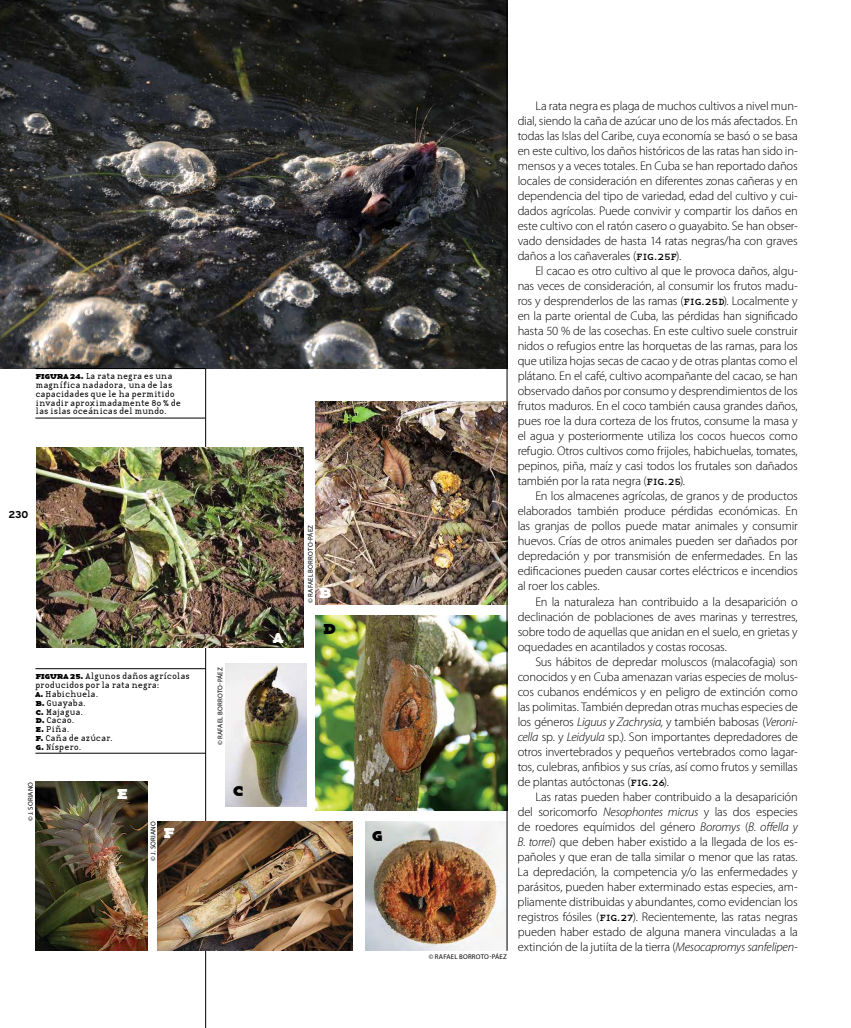
<style>
.page{position:relative;width:851px;height:1028px;background:#fff}
.page>*{position:absolute;margin:0;border:0;box-sizing:border-box;transform-origin:0 0}
.t1{font:20px "Base Twelve Serif SCB";color:#fff}
.t2{font:20px "Base Twelve Serif SCB";color:#000}
.t3{font:300 12.5px/15px "Myriad Pro";letter-spacing:-.015em;color:#000;text-align:justify}
.t4{font:700 10px "Interstate";color:#000}
.t5{font:8.75px/8.8px "Base Twelve Serif";letter-spacing:-.005em;color:#000}
.t6{font:6.88px "Myriad Pro";letter-spacing:.03em;color:#000}
.s1{font-family:"Base Twelve Serif SCB";font-size:10px}
.s2{font-family:"Base Twelve Serif Smallcaps";font-weight:400}
.s3{font-style:italic}
</style>
<div class="page">
<hr style="left:205px;top:369px;width:1px;height:659px;background:#000">
<img style="left:0;top:0;width:506px;height:369px">
<img style="left:365px;top:821px;width:141px;height:129px">
<img style="left:225px;top:663px;width:81px;height:143px">
<img style="left:36px;top:447px;width:267px;height:201px">
<img style="left:315px;top:401px;width:191px;height:203px">
<img style="left:35px;top:782px;width:112px;height:168px">
<img style="left:158px;top:821px;width:195px;height:129px">
<img style="left:315px;top:615px;width:191px;height:195px">
<hr style="left:35px;top:368px;width:171px;height:1px;background:#000">
<hr style="left:35px;top:418px;width:171px;height:1px;background:#000">
<hr style="left:35px;top:668px;width:171px;height:1px;background:#000">
<hr style="left:35px;top:753px;width:171px;height:1px;background:#000">
<hr style="left:506px;top:0;width:1px;height:950px;background:#000">
<p class="t5" style="left:35px;top:372px;width:147px"><span class="s1">figura 24.</span> La rata negra es una magnífica nadadora, una de las capacidades que le ha permitido invadir aproximadamente 80 % de las islas oceánicas del mundo.</p>
<p class="t4" style="left:9px;top:508px;width:21px">230</p>
<p class="t5" style="left:35px;top:672px;width:156px"><span class="s1">figura 25.</span> Algunos daños agrícolas producidos por la rata negra:<br><span class="s1">a.</span> Habichuela.<br><span class="s1">b.</span> Guayaba.<br><span class="s1">c.</span> Majagua.<br><span class="s1">d.</span> Cacao.<br><span class="s1">e.</span> Piña.<br><span class="s1">f.</span> Caña de azúcar.<br><span class="s1">g.</span> Níspero.</p>
<p class="t6" style="left:216px;top:745px;width:80px;rotate:-90deg">© RAFAEL BORROTO-PÁEZ</p>
<h1 class="t1" style="left:273px;top:622px;width:11px">a</h1>
<p class="t6" style="left:306px;top:602px;width:80px;rotate:-90deg">© RAFAEL BORROTO-PÁEZ</p>
<h1 class="t1" style="left:318px;top:577px;width:15px">b</h1>
<h1 class="t2" style="left:322px;top:613px;width:15px">d</h1>
<p class="t6" style="left:26px;top:821px;width:41px;rotate:-90deg">© J. SORIANO</p>
<h1 class="t1" style="left:116px;top:778px;width:13px">e</h1>
<h1 class="t2" style="left:232px;top:775px;width:13px">c</h1>
<h1 class="t1" style="left:163px;top:817px;width:13px">f</h1>
<h1 class="t2" style="left:371px;top:820px;width:13px">g</h1>
<p class="t6" style="left:149px;top:860px;width:41px;rotate:-90deg">© J. SORIANO</p>
<p class="t6" style="left:429px;top:952px;width:80px">© RAFAEL BORROTO-PÁEZ</p>
<p class="t3" style="left:517px;top:98px;width:281px;text-indent:18px">La rata negra es plaga de muchos cultivos a nivel mun&shy;dial, siendo la caña de azúcar uno de los más afectados. En todas las Islas del Caribe, cuya economía se basó o se basa en este cultivo, los daños históricos de las ratas han sido in&shy;mensos y a veces totales. En Cuba se han reportado daños locales de consideración en diferentes zonas cañeras y en dependencia del tipo de variedad, edad del cultivo y cui&shy;dados agrícolas. Puede convivir y compartir los daños en este cultivo con el ratón casero o guayabito. Se han obser&shy;vado densidades de hasta 14 ratas negras/ha con graves daños a los cañaverales (<span class="s2">fig.25f</span>).</p>
<p class="t3" style="left:517px;top:263px;width:281px;text-indent:18px">El cacao es otro cultivo al que le provoca daños, algu&shy;nas veces de consideración, al consumir los frutos madu&shy;ros y desprenderlos de las ramas (<span class="s2">fig.25d</span>). Localmente y en la parte oriental de Cuba, las pérdidas han significado hasta 50 % de las cosechas. En este cultivo suele construir nidos o refugios entre las horquetas de las ramas, para los que utiliza hojas secas de cacao y de otras plantas como el plátano. En el café, cultivo acompañante del cacao, se han observado daños por consumo y desprendimientos de los frutos maduros. En el coco también causa grandes daños, pues roe la dura corteza de los frutos, consume la masa y el agua y posteriormente utiliza los cocos huecos como refugio. Otros cultivos como frijoles, habichuelas, tomates, pepinos, piña, maíz y casi todos los frutales son dañados también por la rata negra (<span class="s2">fig.25</span>).</p>
<p class="t3" style="left:517px;top:488px;width:281px;text-indent:18px">En los almacenes agrícolas, de granos y de productos elaborados también produce pérdidas económicas. En las granjas de pollos puede matar animales y consumir huevos. Crías de otros animales pueden ser dañados por depredación y por transmisión de enfermedades. En las edificaciones pueden causar cortes eléctricos e incendios al roer los cables.</p>
<p class="t3" style="left:517px;top:593px;width:281px;text-indent:18px">En la naturaleza han contribuido a la desaparición o declinación de poblaciones de aves marinas y terrestres, sobre todo de aquellas que anidan en el suelo, en grietas y oquedades en acantilados y costas rocosas.</p>
<p class="t3" style="left:517px;top:653px;width:281px;text-indent:18px">Sus hábitos de depredar moluscos (malacofagia) son conocidos y en Cuba amenazan varias especies de molus&shy;cos cubanos endémicos y en peligro de extinción como las polimitas. También depredan otras muchas especies de los géneros <span class="s3">Liguus y Zachrysia,</span> y también babosas (<span class="s3">Veroni&shy;cella</span> sp. y <span class="s3">Leidyula</span> sp.). Son importantes depredadores de otros invertebrados y pequeños vertebrados como lagar&shy;tos, culebras, anfibios y sus crías, así como frutos y semillas de plantas autóctonas (<span class="s2">fig.26</span>).</p>
<p class="t3" style="left:517px;top:788px;width:281px;text-indent:18px">Las ratas pueden haber contribuido a la desaparición del soricomorfo <span class="s3">Nesophontes micrus</span> y las dos especies de roedores equímidos del género <span class="s3">Boromys</span> (<span class="s3">B. offella y B. torrei</span>) que deben haber existido a la llegada de los es&shy;pañoles y que eran de talla similar o menor que las ratas.<br>La depredación, la competencia y/o las enfermedades y parásitos, pueden haber exterminado estas especies, am&shy;pliamente distribuidas y abundantes, como evidencian los registros fósiles (<span class="s2">fig.27</span>). Recientemente, las ratas negras pueden haber estado de alguna manera vinculadas a la extinción de la jutiíta de la tierra (<span class="s3">Mesocapromys sanfelipen-</span></p>
</div>
